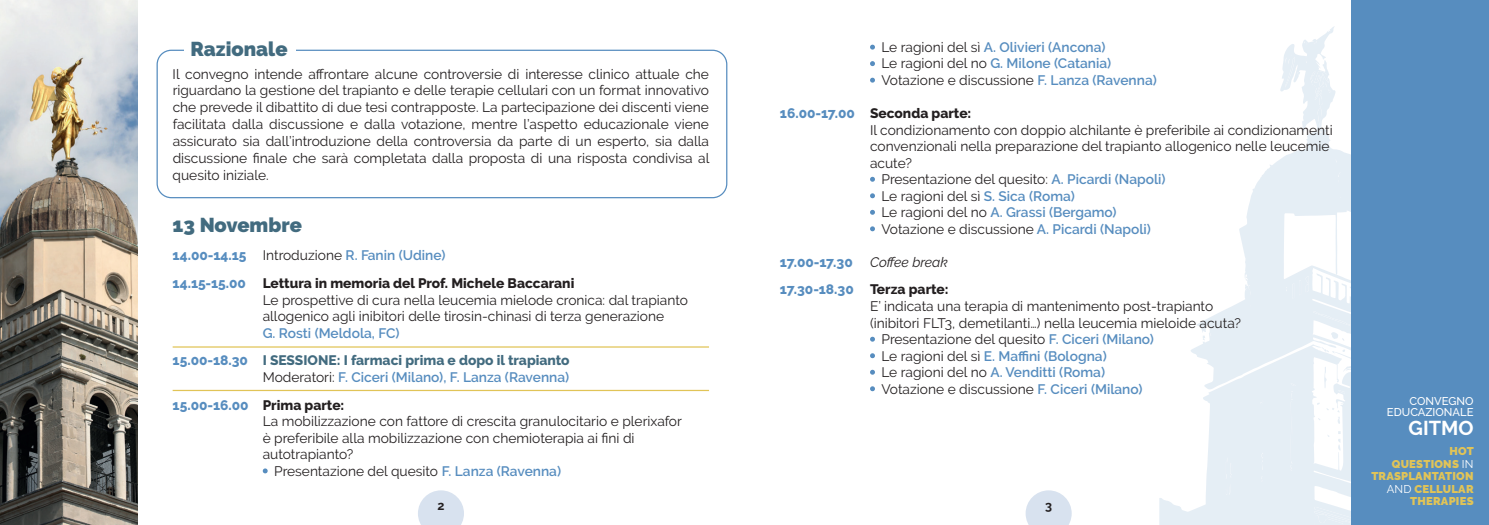
<style>
.page{position:relative;width:1489px;height:525px;background:#fff}
.page>*{position:absolute;margin:0;border:0;box-sizing:border-box;transform-origin:0 0}
.t1{font:900 20px "Raleway";color:#426b7f}
.t2{font:700 20px "Raleway";color:#fff}
.t3{font:13.75px/16.5px "Raleway";color:#231f20}
.t4{font:600 13.75px/27.8px "Raleway";color:#578dbf}
.t5{font:800 13.75px/27.8px "Raleway";color:#231f20}
.t6{font:800 13.75px/27.8px "Raleway";color:#426b7f}
.t7{font:italic 13.75px/27.8px "Raleway";color:#231f20;text-align:right}
.t8{font:800 13.75px "Raleway";letter-spacing:-.01em;color:#578dbf}
.t9{font:700 12.5px "Raleway";color:#231f20}
.t10{font:900 11.25px/12.5px "Raleway";letter-spacing:.02em;color:#e1c457;text-align:right}
.t11{font:500 11.25px/11.2px "Raleway";color:#fff;text-align:right}
.s1{color:#578dbf}
.s2{font-weight:400}
.s3{font-weight:600;color:#578dbf}
.s4{font-weight:400;color:#231f20}
.s5{font-weight:800}
.s6{font-weight:800;color:#231f20}
.s7{font-weight:800;color:#578dbf}
.s8{font-weight:800;font-style:normal;color:#578dbf}
.s9{font-weight:800;font-style:normal}
.s10{font-weight:400;color:#fff}
</style>
<div class="page">
<img style="left:0;top:0;width:137px;height:524px">
<svg style="left:1159px;top:390px;width:192px;height:134px;fill:#e5eef5"></svg>
<svg style="left:1313px;top:506px;width:38px;height:18px"></svg>
<svg style="left:1191px;top:26px;width:160px;height:364px"></svg>
<svg style="left:1260px;top:452px;width:4px;height:17px"></svg>
<svg style="left:1224px;top:457px;width:8px;height:37px"></svg>
<svg style="left:1289px;top:383px;width:6px;height:87px"></svg>
<svg style="left:1260px;top:475px;width:4px;height:7px"></svg>
<svg style="left:1260px;top:400px;width:4px;height:5px"></svg>
<svg style="left:1285px;top:276px;width:23px;height:22px"></svg>
<svg style="left:1202px;top:333px;width:12px;height:11px"></svg>
<svg style="left:1335px;top:159px;width:3px;height:4px"></svg>
<svg style="left:1304px;top:41px;width:14px;height:4px"></svg>
<svg style="left:1337px;top:172px;width:4px;height:10px"></svg>
<svg style="left:1245px;top:279px;width:9px;height:16px"></svg>
<svg style="left:1284px;top:55px;width:47px;height:74px"></svg>
<svg style="left:1312px;top:306px;width:39px;height:181px"></svg>
<div style="left:1351px;top:0;width:137px;height:524px;background:#578dbf"></div>
<svg style="left:418px;top:490px;width:46px;height:34px"></svg>
<svg style="left:1025px;top:490px;width:46px;height:34px"></svg>
<hr style="left:173px;top:346px;width:536px;height:1px;background:#e1c457">
<hr style="left:173px;top:389px;width:536px;height:2px;background:#e1c457">
<div style="left:156px;top:50px;width:571px;height:148px;border:1px solid #578dbf;border-radius:14px"></div>
<div style="left:184px;top:37px;width:111px;height:26px;background:#fff"></div>
<h1 class="t1" style="left:191px;top:37px;width:98px">Razionale</h1>
<p class="t3" style="left:173px;top:65px;width:538px;line-height:16.9px;text-align:justify">Il convegno intende affrontare alcune controversie di interesse clinico attuale che riguardano la gestione del trapianto e delle terapie cellulari con un format innovativo che prevede il dibattito di due tesi contrapposte. La partecipazione dei discenti viene facilitata dalla discussione e dalla votazione, mentre l’aspetto educazionale viene assicurato sia dall’introduzione della controversia da parte di un esperto, sia dalla discussione finale che sarà completata dalla proposta di una risposta condivisa al quesito iniziale.</p>
<h1 class="t1" style="left:173px;top:214px;width:131px">13 Novembre</h1>
<p class="t5" style="left:173px;top:241px;width:403px"><span class="s1">14.00-14.15</span> <span class="s2">Introduzione</span> <span class="s3">R. Fanin (Udine)<br></span><span class="s1">14.15-15.00</span> Lettura in memoria del Prof. Michele Baccarani</p>
<p class="t3" style="left:263px;top:291px;width:427px">Le prospettive di cura nella leucemia mielode cronica: dal trapianto allogenico agli inibitori delle tirosin-chinasi di terza generazione</p>
<p class="t6" style="left:173px;top:319px;width:398px;text-indent:90px"><span class="s3">G. Rosti (Meldola, FC)<br></span><span class="s1">15.00-18.30</span> I SESSIONE: I farmaci prima e dopo il trapianto</p>
<p class="t4" style="left:173px;top:363px;width:398px;text-indent:90px"><span class="s4">Moderatori:</span> F. Ciceri (Milano), F. Lanza (Ravenna)<br><span class="s5">15.00-16.00</span> <span class="s6">Prima parte:</span></p>
<p class="t3" style="left:263px;top:413px;width:421px">La mobilizzazione con fattore di crescita granulocitario e plerixafor è preferibile alla mobilizzazione con chemioterapia ai fini di autotrapianto?</p>
<p class="t3" style="left:263px;top:462px;width:300px"><span class="s7">•</span> Presentazione del quesito <span class="s3">F. Lanza (Ravenna)</span></p>
<p class="t4" style="left:870px;top:33px;width:237px"><span class="s5">•</span> <span class="s4">Le ragioni del sì</span> A. Olivieri (Ancona)</p>
<p class="t4" style="left:870px;top:50px;width:243px"><span class="s5">•</span> <span class="s4">Le ragioni del no</span> G. Milone (Catania)</p>
<p class="t3" style="left:870px;top:72px;width:288px"><span class="s7">•</span> Votazione e discussione <span class="s3">F. Lanza (Ravenna)</span></p>
<p class="t3" style="left:870px;top:105px;width:464px;text-indent:-90px"><span class="s7">16.00-17.00</span> <span class="s5">Seconda parte:<br></span>Il condizionamento con doppio alchilante è preferibile ai condizionamenti convenzionali nella preparazione del trapianto allogenico nelle leucemie acute?</p>
<p class="t3" style="left:870px;top:171px;width:297px"><span class="s7">•</span> Presentazione del quesito: <span class="s3">A. Picardi (Napoli)</span></p>
<p class="t3" style="left:870px;top:187px;width:206px"><span class="s7">•</span> Le ragioni del sì <span class="s3">S. Sica (Roma)</span></p>
<p class="t4" style="left:870px;top:198px;width:248px"><span class="s5">•</span> <span class="s4">Le ragioni del no</span> A. Grassi (Bergamo)</p>
<p class="t3" style="left:870px;top:220px;width:282px"><span class="s7">•</span> Votazione e discussione <span class="s3">A. Picardi (Napoli)</span></p>
<p class="t8" style="left:780px;top:254px;width:74px">17.00-17.30</p>
<p class="t7" style="left:780px;top:248px;width:170px">Coffee break<br><span class="s8">17.30-18.30</span> <span class="s9">Terza parte:</span></p>
<p class="t3" style="left:870px;top:298px;width:372px">E’ indicata una terapia di mantenimento post-trapianto (inibitori FLT3, demetilanti…) nella leucemia mieloide acuta?</p>
<p class="t3" style="left:870px;top:331px;width:285px"><span class="s7">•</span> Presentazione del quesito <span class="s3">F. Ciceri (Milano)</span></p>
<p class="t4" style="left:870px;top:341px;width:238px"><span class="s5">•</span> <span class="s4">Le ragioni del sì</span> E. Maffini (Bologna)</p>
<p class="t4" style="left:870px;top:358px;width:236px"><span class="s5">•</span> <span class="s4">Le ragioni del no</span> A. Venditti (Roma)</p>
<p class="t3" style="left:870px;top:380px;width:274px"><span class="s7">•</span> Votazione e discussione <span class="s3">F. Ciceri (Milano)</span></p>
<p class="t9" style="left:437px;top:498px;width:9px">2</p>
<p class="t9" style="left:1045px;top:498px;width:8px">3</p>
<p class="t11" style="left:1386px;top:395px;width:88px">CONVEGNO<br>EDUCAZIONALE</p>
<h1 class="t2" style="left:1408px;top:416px;width:67px">GITMO</h1>
<p class="t10" style="left:1371px;top:444px;width:104px">HOT<br>QUESTIONS <span class="s10">IN<br></span>TRASPLANTATION<br><span class="s10">AND</span> CELLULAR<br>THERAPIES</p>
</div>
